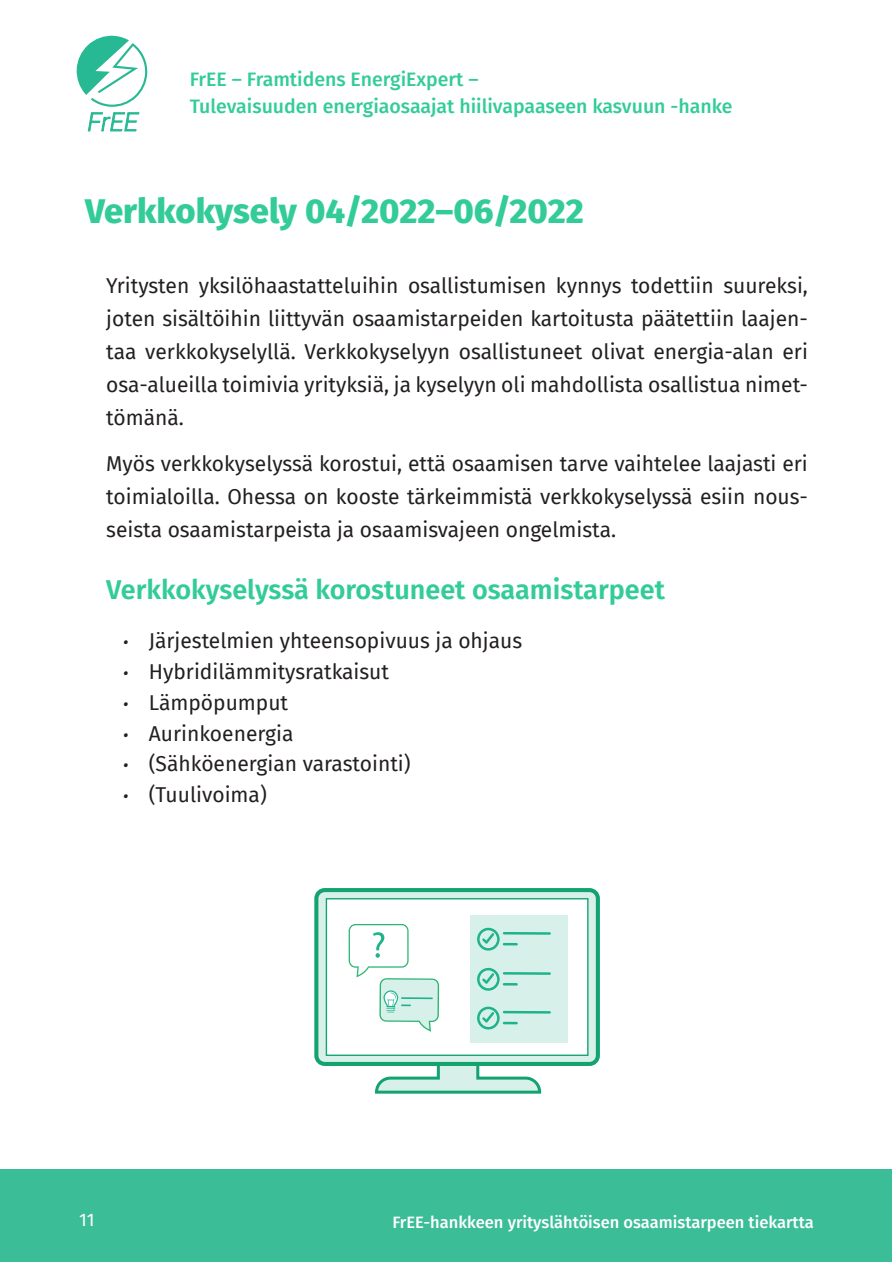
<style>
.page{position:relative;width:893px;height:1263px;background:#fff}
.page>*{position:absolute;margin:0;border:0;box-sizing:border-box;transform-origin:0 0}
.Yläotsikko{font:800 34.5px "Fira Sans";color:#3c9}
.Väliotsikko{font:600 27px "Fira Sans";color:#3c9}
.Tekstikappale{font:21px/33px "Fira Sans";color:#231f20;text-align:justify}
.t1{font:500 19.5px/26.2px "Fira Sans";color:#3c9}
.t2{font:18px "Fira Sans";color:#fff}
.t3{font:500 16.5px "Fira Sans";color:#fff}
.s1{font-style:italic;font-size:16.5px}
</style>
<div class="page">
<div style="left:0;top:1169px;width:892px;height:93px;background:#3bbd98"></div>
<svg style="left:77px;top:36px;width:70px;height:95px"></svg>
<svg style="left:375px;top:1066px;width:167px;height:28px"></svg>
<div style="left:316px;top:890px;width:282px;height:174px;background:#d7f1ea;border-radius:8px"></div>
<div style="left:314px;top:888px;width:286px;height:178px;border:4px solid #13a36f;border-radius:8px"></div>
<div style="left:326px;top:899px;width:262px;height:156px;background:#fff"></div>
<div style="left:326px;top:898px;width:262px;height:158px;border:1px solid #13a36f"></div>
<div style="left:470px;top:915px;width:98px;height:127px;background:#d7f1ea"></div>
<hr style="left:503px;top:932px;width:48px;height:3px;background:#1fb38c">
<svg style="left:477px;top:928px;width:41px;height:23px"></svg>
<hr style="left:503px;top:972px;width:48px;height:3px;background:#1fb38c">
<svg style="left:477px;top:968px;width:41px;height:23px"></svg>
<hr style="left:503px;top:1011px;width:48px;height:2px;background:#1fb38c">
<svg style="left:477px;top:1007px;width:41px;height:22px"></svg>
<svg style="left:349px;top:924px;width:90px;height:108px"></svg>
<p class="t1" style="left:190px;top:65px;width:544px">FrEE – Framtidens EnergiExpert –<br>Tulevaisuuden energiaosaajat hiilivapaaseen kasvuun -hanke</p>
<h1 class="Yläotsikko" style="left:85px;top:181px;width:500px">Verkkokysely 04/2022–06/2022</h1>
<p class="Tekstikappale" style="left:106px;top:268px;width:703px">Yritysten yksilöhaastatteluihin osallistumisen kynnys todettiin suureksi, joten sisältöihin liittyvän osaamistarpeiden kartoitusta päätettiin laajen&shy;taa verkkokyselyllä. Verkkokyselyyn osallistuneet olivat energia-alan eri osa-alueilla toimivia yrityksiä, ja kyselyyn oli mahdollista osallistua nimet&shy;tömänä.</p>
<p class="Tekstikappale" style="left:106px;top:446px;width:703px">Myös verkkokyselyssä korostui, että osaamisen tarve vaihtelee laajasti eri toimialoilla. Ohessa on kooste tärkeimmistä verkkokyselyssä esiin nous&shy;seista osaamistarpeista ja osaamisvajeen ongelmista.</p>
<h2 class="Väliotsikko" style="left:106px;top:568px;width:560px">Verkkokyselyssä korostuneet osaamistarpeet</h2>
<p class="Tekstikappale" style="left:123px;top:624px;width:400px"><span class="s1">•</span> Järjestelmien yhteensopivuus ja ohjaus</p>
<p class="Tekstikappale" style="left:123px;top:655px;width:267px"><span class="s1">•</span> Hybridilämmitysratkaisut</p>
<p class="Tekstikappale" style="left:123px;top:685px;width:166px"><span class="s1">•</span> Lämpöpumput</p>
<p class="Tekstikappale" style="left:123px;top:716px;width:172px"><span class="s1">•</span> Aurinkoenergia</p>
<p class="Tekstikappale" style="left:123px;top:747px;width:289px"><span class="s1">•</span> (Sähköenergian varastointi)</p>
<p class="Tekstikappale" style="left:123px;top:778px;width:145px"><span class="s1">•</span> (Tuulivoima)</p>
<p class="t2" style="left:79px;top:1206px;width:17px">11</p>
<p class="t3" style="left:392px;top:1209px;width:423px">FrEE-hankkeen yrityslähtöisen osaamistarpeen tiekartta</p>
</div>
